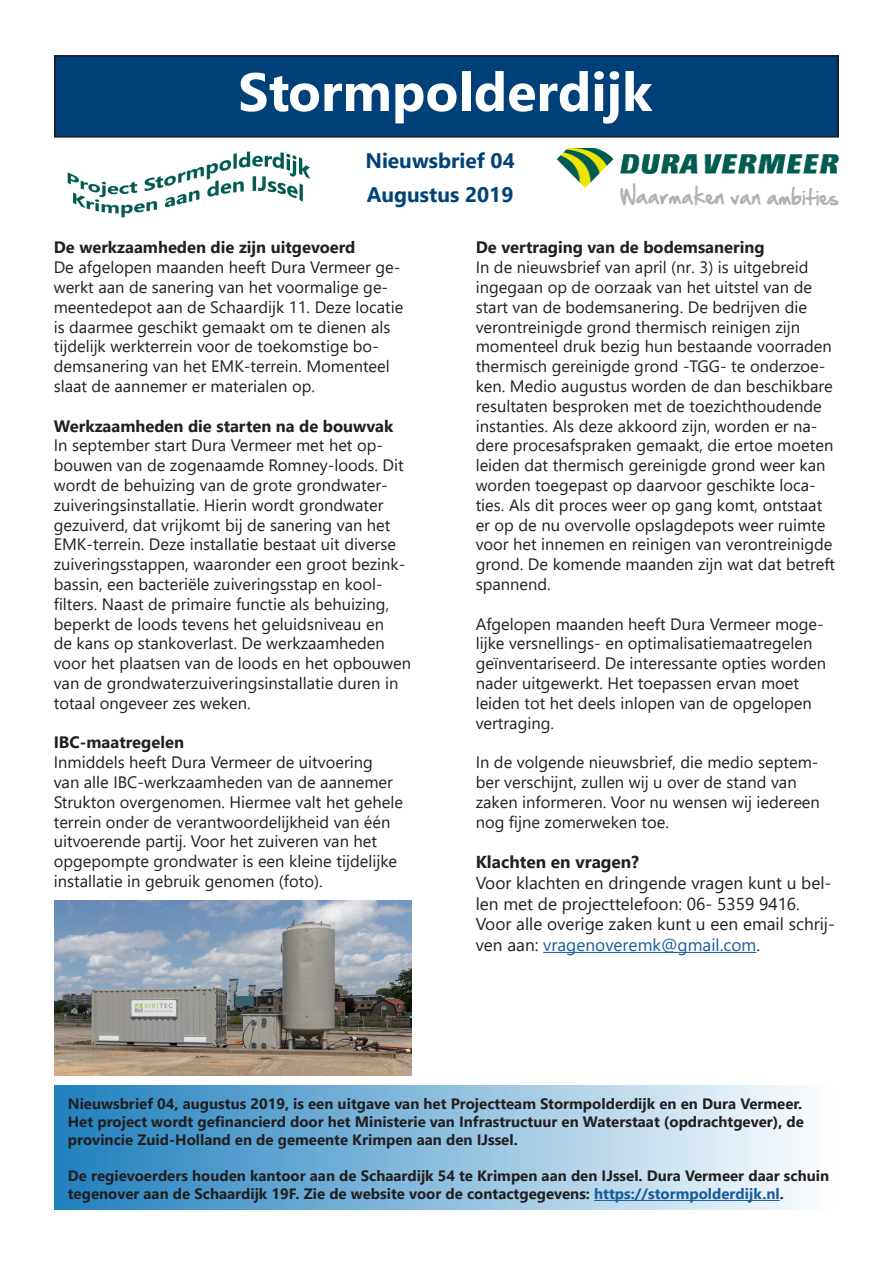
<style>
.page{position:relative;width:893px;height:1263px;background:#fff}
.page>*{position:absolute;margin:0;border:0;box-sizing:border-box;transform-origin:0 0}
.t1{font:700 54px "Segoe UI";color:#fff}
.t2{font:700 21px "Segoe UI";color:#004379}
.t3{font:17.25px/20.7px "Segoe UI";color:#231f20}
.t4{font:700 17.25px "Segoe UI";color:#231f20}
.t5{font:16.5px/19.8px "Segoe UI";color:#231f20}
.t6{font:700 16.5px "Segoe UI";color:#231f20}
.t7{font:700 15px/18px "Segoe UI";color:#231f20}
.s1{color:#175d9e}
</style>
<div class="page">
<img style="left:55px;top:1086px;width:749px;height:124px">
<img style="left:67px;top:151px;width:244px;height:67px">
<div style="left:54px;top:55px;width:785px;height:83px;background:#004078;border:2px solid #1a171c"></div>
<img style="left:557px;top:149px;width:282px;height:56px">
<hr style="left:543px;top:952px;width:213px;height:1px;background:#175d9e">
<hr style="left:594px;top:1200px;width:186px;height:1px;background:#175d9e">
<img style="left:55px;top:900px;width:356px;height:176px">
<h1 class="t1" style="left:238px;top:41px;width:415px">Stormpolderdijk</h1>
<p class="t2" style="left:365px;top:141px;width:151px">Nieuwsbrief 04</p>
<p class="t2" style="left:367px;top:175px;width:148px">Augustus 2019</p>
<p class="t6" style="left:54px;top:232px;width:303px">De werkzaamheden die zijn uitgevoerd</p>
<p class="t5" style="left:54px;top:256px;width:351px">De afgelopen maanden heeft Dura Vermeer ge&shy;werkt aan de sanering van het voormalige ge&shy;meentedepot aan de Schaardijk 11. Deze locatie is daarmee geschikt gemaakt om te dienen als tijdelijk werkterrein voor de toekomstige bo&shy;demsanering van het EMK-terrein. Momenteel slaat de aannemer er materialen op.</p>
<p class="t6" style="left:54px;top:410px;width:341px">Werkzaamheden die starten na de bouwvak</p>
<p class="t5" style="left:54px;top:434px;width:359px">In september start Dura Vermeer met het op&shy;bouwen van de zogenaamde Romney-loods. Dit wordt de behuizing van de grote grondwater&shy;zuiveringsinstallatie. Hierin wordt grondwater gezuiverd, dat vrijkomt bij de sanering van het EMK-terrein. Deze installatie bestaat uit diverse zuiveringsstappen, waaronder een groot bezink&shy;bassin, een bacteriële zuiveringsstap en kool&shy;filters. Naast de primaire functie als behuizing, beperkt de loods tevens het geluidsniveau en<br>de kans op stankoverlast. De werkzaamheden voor het plaatsen van de loods en het opbouwen van de grondwaterzuiveringsinstallatie duren in totaal ongeveer zes weken.</p>
<p class="t6" style="left:54px;top:727px;width:132px">IBC-maatregelen</p>
<p class="t5" style="left:54px;top:751px;width:351px">Inmiddels heeft Dura Vermeer de uitvoering<br>van alle IBC-werkzaamheden van de aannemer Strukton overgenomen. Hiermee valt het gehele terrein onder de verantwoordelijkheid van één uitvoerende partij. Voor het zuiveren van het opgepompte grondwater is een kleine tijdelijke installatie in gebruik genomen (foto).</p>
<p class="t6" style="left:476px;top:232px;width:290px">De vertraging van de bodemsanering</p>
<p class="t5" style="left:476px;top:256px;width:361px">In de nieuwsbrief van april (nr. 3) is uitgebreid ingegaan op de oorzaak van het uitstel van de start van de bodemsanering. De bedrijven die verontreinigde grond thermisch reinigen zijn momenteel druk bezig hun bestaande voorraden thermisch gereinigde grond -TGG- te onderzoe&shy;ken. Medio augustus worden de dan beschikbare resultaten besproken met de toezichthoudende instanties. Als deze akkoord zijn, worden er na&shy;dere procesafspraken gemaakt, die ertoe moeten leiden dat thermisch gereinigde grond weer kan worden toegepast op daarvoor geschikte loca&shy;ties. Als dit proces weer op gang komt, ontstaat er op de nu overvolle opslagdepots weer ruimte voor het innemen en reinigen van verontreinigde grond. De komende maanden zijn wat dat betreft spannend.</p>
<p class="t5" style="left:476px;top:612px;width:352px">Afgelopen maanden heeft Dura Vermeer moge&shy;lijke versnellings- en optimalisatiemaatregelen geïnventariseerd. De interessante opties worden nader uitgewerkt. Het toepassen ervan moet leiden tot het deels inlopen van de opgelopen vertraging.</p>
<p class="t5" style="left:476px;top:751px;width:346px">In de volgende nieuwsbrief, die medio septem&shy;ber verschijnt, zullen wij u over de stand van zaken informeren. Voor nu wensen wij iedereen nog fijne zomerweken toe.</p>
<p class="t4" style="left:476px;top:846px;width:165px">Klachten en vragen?</p>
<p class="t3" style="left:476px;top:871px;width:357px">Voor klachten en dringende vragen kunt u bel&shy;len met de projecttelefoon: 06- 5359 9416.</p>
<p class="t3" style="left:476px;top:912px;width:361px">Voor alle overige zaken kunt u een email schrij&shy;ven aan: <span class="s1">vragenoveremk@gmail.com</span>.</p>
<p class="t7" style="left:68px;top:1093px;width:736px">Nieuwsbrief 04, augustus 2019, is een uitgave van het Projectteam Stormpolderdijk en en Dura Vermeer.</p>
<p class="t7" style="left:68px;top:1111px;width:738px">Het project wordt gefinancierd door het Ministerie van Infrastructuur en Waterstaat (opdrachtgever), de provincie Zuid-Holland en de gemeente Krimpen aan den IJssel.</p>
<p class="t7" style="left:68px;top:1165px;width:763px">De regievoerders houden kantoor aan de Schaardijk 54 te Krimpen aan den IJssel. Dura Vermeer daar schuin tegenover aan de Schaardijk 19F. Zie de website voor de contactgegevens: <span class="s1">https://stormpolderdijk.nl</span>.</p>
</div>
